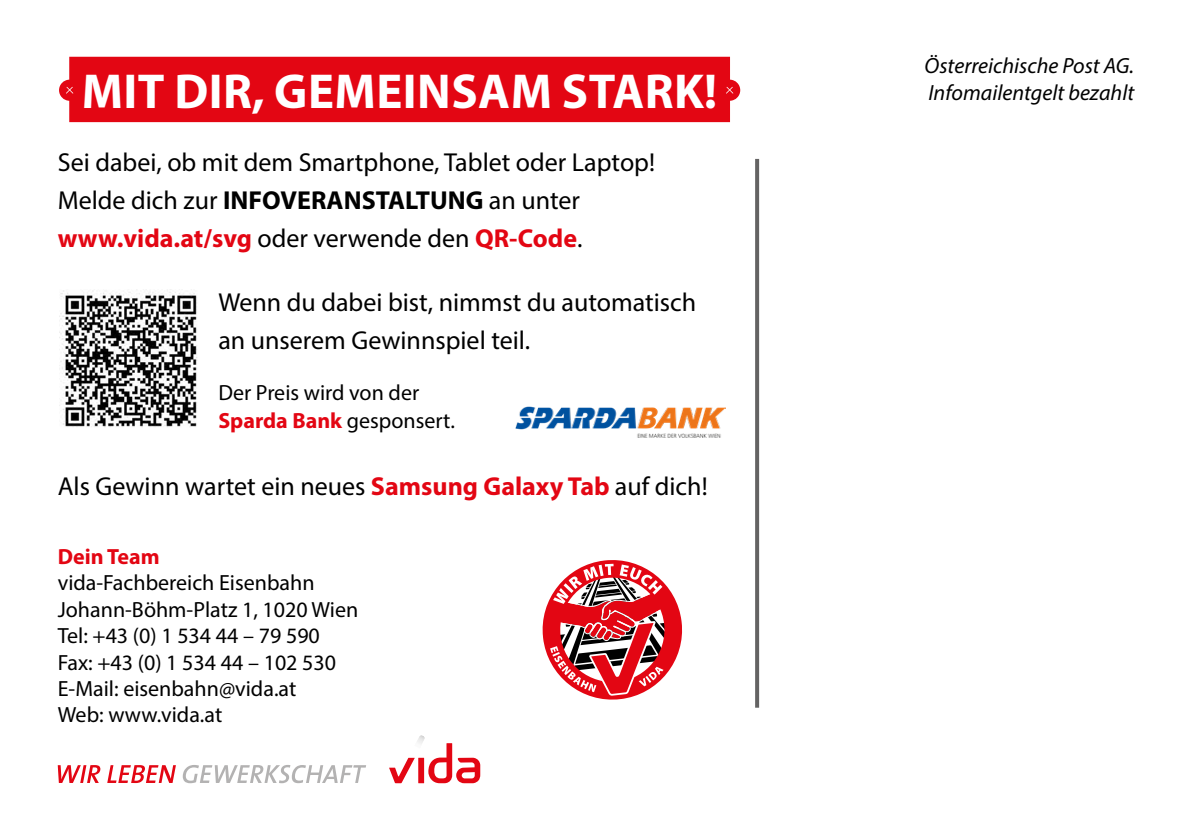
<style>
.page{position:relative;width:1191px;height:840px;background:#fff}
.page>*{position:absolute;margin:0;border:0;box-sizing:border-box;transform-origin:0 0}
.t1{font:700 49.2px "Myriad Pro";letter-spacing:.01em;color:#fff}
.t2{font:26px/38px "Myriad Pro";color:#000}
.t3{font:22px/26.4px "Myriad Pro";color:#000}
.t4{font:italic 22px/26.4px "Myriad Pro";color:#000}
.t5{font:700 22px "Myriad Pro";color:#e30613}
.s1{font-weight:700}
.s2{font-weight:700;color:#e30613}
</style>
<div class="page">
<svg style="left:58px;top:765px;width:42px;height:17px"></svg>
<svg style="left:107px;top:765px;width:69px;height:17px"></svg>
<svg style="left:183px;top:765px;width:183px;height:17px"></svg>
<svg style="left:389px;top:735px;width:91px;height:47px"></svg>
<div style="left:59px;top:57px;width:681px;height:65px;background:#e30613"></div>
<img style="left:59px;top:289px;width:138px;height:138px">
<svg style="left:755px;top:159px;width:4px;height:548px;background:#696868"></svg>
<svg style="left:542px;top:560px;width:140px;height:140px"></svg>
<img style="left:515px;top:406px;width:211px;height:31px">
<h1 class="t1" style="left:82px;top:59px;width:637px">MIT DIR, GEMEINSAM STARK!</h1>
<p class="t2" style="left:58px;top:142px;width:599px">Sei dabei, ob mit dem Smartphone, Tablet oder Laptop!<br>Melde dich zur <span class="s1">INFOVERANSTALTUNG</span> an unter <span class="s2">www.vida.at/svg</span> oder verwende den <span class="s2">QR-Code</span>.</p>
<p class="t2" style="left:218px;top:283px;width:479px">Wenn du dabei bist, nimmst du automatisch an unserem Gewinnspiel teil.</p>
<p class="t3" style="left:218px;top:378px;width:238px;line-height:28px">Der Preis wird von der<br><span class="s2">Sparda Bank</span> gesponsert.</p>
<p class="t2" style="left:58px;top:466px;width:651px">Als Gewinn wartet ein neues <span class="s2">Samsung Galaxy Tab</span> auf dich!</p>
<p class="t5" style="left:58px;top:542px;width:103px">Dein Team</p>
<p class="t3" style="left:58px;top:569px;width:302px">vida-Fachbereich Eisenbahn<br>Johann-Böhm-Platz 1, 1020 Wien<br>Tel: +43 (0) 1 534 44 – 79 590<br>Fax: +43 (0) 1 534 44 – 102 530<br>E-Mail: eisenbahn@vida.at<br>Web: www.vida.at</p>
<p class="t4" style="left:924px;top:52px;width:211px">Österreichische Post AG.<br>Infomailentgelt bezahlt</p>
</div>
